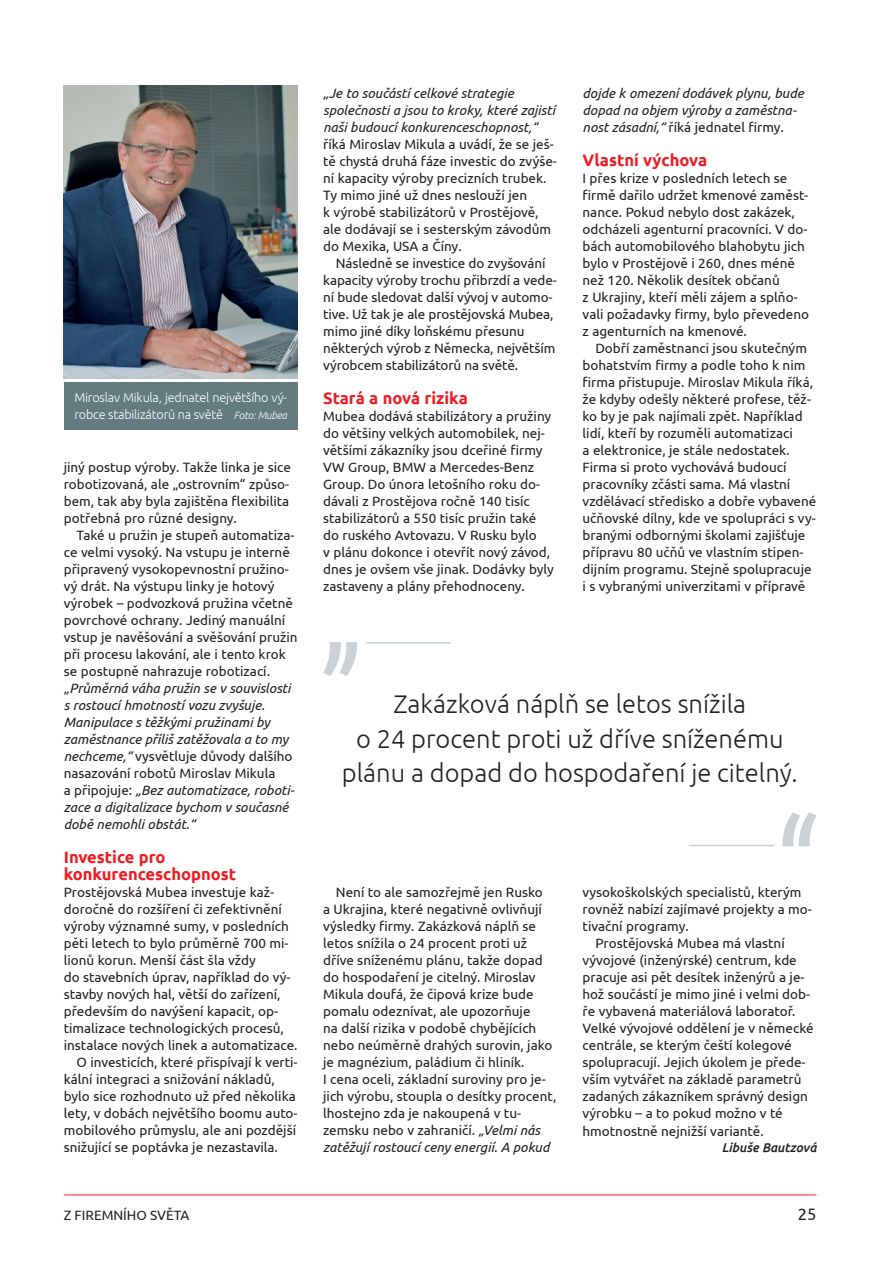
<style>
.page{position:relative;width:893px;height:1263px;background:#fff}
.page>*{position:absolute;margin:0;border:0;box-sizing:border-box;transform-origin:0 0}
.t1{font:300 25.5px/34.5px "Ubuntu";color:#231f20;text-align:center}
.t2{font:700 16.5px/17px "Ubuntu";color:#ee1d23}
.t3{font:16.5px "Ubuntu";color:#231f20}
.t4{font:13.5px/17px "Ubuntu";color:#231f20}
.t5{font:italic 13.5px/17px "Ubuntu";color:#231f20}
.t6{font:300 12.75px/16.5px "Ubuntu";letter-spacing:-.015em;color:#fff}
.t7{font:italic 500 12.75px "Ubuntu";color:#231f20}
.s1{font-style:italic;font-size:10.5px}
.s2{font-style:italic}
.s3{font-style:normal}
</style>
<div class="page">
<hr style="left:64px;top:1194px;width:752px;height:1px;background:#ee1d23">
<img style="left:64px;top:85px;width:234px;height:293px">
<div style="left:64px;top:382px;width:234px;height:47px;background:#627c7f"></div>
<svg style="left:689px;top:812px;width:127px;height:34px"></svg>
<svg style="left:323px;top:642px;width:128px;height:34px"></svg>
<p class="t6" style="left:74px;top:389px;width:214px">Miroslav Mikula, jednatel největšího vý‑ robce stabilizátorů na světě <span class="s1">Foto: Mubea</span></p>
<p class="t4" style="left:64px;top:458px;width:229px">jiný postup výroby. Takže linka je sice robotizovaná, ale „ostrovním“ způso&shy;bem, tak aby byla zajištěna flexibilita potřebná pro různé designy.</p>
<p class="t4" style="left:64px;top:526px;width:235px;text-indent:13px">Také u pružin je stupeň automatiza&shy;ce velmi vysoký. Na vstupu je interně připravený vysokopevnostní pružino&shy;vý drát. Na výstupu linky je hotový výrobek – podvozková pružina včetně povrchové ochrany. Jediný manuální vstup je navěšování a svěšování pružin při procesu lakování, ale i tento krok se postupně nahrazuje robotizací<span class="s2">. „Průměrná váha pružin se v souvislosti s rostoucí hmotností vozu zvyšuje.<br>Manipulace s těžkými pružinami by zaměstnance příliš zatěžovala a to my nechceme,“</span> vysvětluje důvody dalšího nasazování robotů Miroslav Mikula<br>a připojuje: <span class="s2">„Bez automatizace, roboti&shy;zace a digitalizace bychom v současné době nemohli obstát.“</span></p>
<p class="t2" style="left:64px;top:849px;width:174px">Investice pro konkurenceschopnost</p>
<p class="t4" style="left:64px;top:883px;width:212px">Prostějovská Mubea investuje kaž-</p>
<p class="t4" style="left:64px;top:900px;width:220px">doročně do rozšíření či zefektivnění</p>
<p class="t4" style="left:64px;top:917px;width:227px">výroby významné sumy, v posledních</p>
<p class="t4" style="left:64px;top:935px;width:226px">pěti letech to bylo průměrně 700 mi-</p>
<p class="t4" style="left:64px;top:952px;width:193px">lionů korun. Menší část šla vždy</p>
<p class="t4" style="left:64px;top:969px;width:228px">do stavebních úprav, například do vý-</p>
<p class="t4" style="left:64px;top:986px;width:218px">stavby nových hal, větší do zařízení,</p>
<p class="t4" style="left:64px;top:1003px;width:216px">především do navýšení kapacit, op-</p>
<p class="t4" style="left:64px;top:1020px;width:222px">timalizace technologických procesů,</p>
<p class="t4" style="left:64px;top:1037px;width:235px">instalace nových linek a automatizace.</p>
<p class="t4" style="left:77px;top:1054px;width:223px">O investicích, které přispívají k verti-</p>
<p class="t4" style="left:64px;top:1071px;width:213px">kální integraci a snižování nákladů,</p>
<p class="t4" style="left:64px;top:1088px;width:234px">bylo sice rozhodnuto už před několika</p>
<p class="t4" style="left:64px;top:1105px;width:235px">lety, v dobách největšího boomu auto-</p>
<p class="t4" style="left:64px;top:1122px;width:234px">mobilového průmyslu, ale ani pozdější</p>
<p class="t4" style="left:64px;top:1139px;width:216px">snižující se poptávka je nezastavila.</p>
<p class="t5" style="left:323px;top:84px;width:233px">„Je to součástí celkové strategie společnosti a jsou to kroky, které zajistí naši budoucí konkurenceschopnost,“</p>
<p class="t4" style="left:323px;top:135px;width:235px">říká Miroslav Mikula a uvádí, že se ješ&shy;tě chystá druhá fáze investic do zvýše&shy;ní kapacity výroby precizních trubek.<br>Ty mimo jiné už dnes neslouží jen<br>k výrobě stabilizátorů v Prostějově, ale dodávají se i sesterským závodům do Mexika, USA a Číny.</p>
<p class="t4" style="left:323px;top:254px;width:235px;text-indent:13px">Následně se investice do zvyšování kapacity výroby trochu přibrzdí a vede&shy;ní bude sledovat další vývoj v automo&shy;tive. Už tak je ale prostějovská Mubea, mimo jiné díky loňskému přesunu některých výrob z Německa, největším výrobcem stabilizátorů na světě.</p>
<p class="t2" style="left:323px;top:389px;width:146px">Stará a nová rizika</p>
<p class="t4" style="left:323px;top:407px;width:232px">Mubea dodává stabilizátory a pružiny do většiny velkých automobilek, nej&shy;většími zákazníky jsou dceřiné firmy VW Group, BMW a Mercedes‑Benz Group. Do února letošního roku do&shy;dávali z Prostějova ročně 140 tisíc stabilizátorů a 550 tisíc pružin také do ruského Avtovazu. V Rusku bylo<br>v plánu dokonce i otevřít nový závod, dnes je ovšem vše jinak. Dodávky byly zastaveny a plány přehodnoceny.</p>
<p class="t5" style="left:583px;top:84px;width:223px">dojde k omezení dodávek plynu, bude dopad na objem výroby a zaměstna&shy;nost zásadní,“ <span class="s3">říká jednatel firmy.</span></p>
<p class="t2" style="left:583px;top:151px;width:126px">Vlastní výchova</p>
<p class="t4" style="left:583px;top:169px;width:228px">I přes krize v posledních letech se firmě dařilo udržet kmenové zaměst&shy;nance. Pokud nebylo dost zakázek, odcházeli agenturní pracovníci. V do&shy;bách automobilového blahobytu jich bylo v Prostějově i 260, dnes méně než 120. Několik desítek občanů<br>z Ukrajiny, kteří měli zájem a splňo&shy;vali požadavky firmy, bylo převedeno z agenturních na kmenové.</p>
<p class="t4" style="left:583px;top:339px;width:235px;text-indent:13px">Dobří zaměstnanci jsou skutečným bohatstvím firmy a podle toho k nim firma přistupuje. Miroslav Mikula říká, že kdyby odešly některé profese, těž&shy;ko by je pak najímali zpět. Například lidí, kteří by rozuměli automatizaci<br>a elektronice, je stále nedostatek.<br>Firma si proto vychovává budoucí pracovníky zčásti sama. Má vlastní vzdělávací středisko a dobře vybavené učňovské dílny, kde ve spolupráci s vy&shy;branými odbornými školami zajišťuje přípravu 80 učňů ve vlastním stipen&shy;dijním programu. Stejně spolupracuje i s vybranými univerzitami v přípravě</p>
<h1 class="t1" style="left:342px;top:686px;width:457px">Zakázková náplň se letos snížila<br>o 24 procent proti už dříve sníženému plánu a dopad do hospodaření je citelný.</h1>
<p class="t4" style="left:323px;top:883px;width:235px;text-indent:13px">Není to ale samozřejmě jen Rusko<br>a Ukrajina, které negativně ovlivňují výsledky firmy. Zakázková náplň se letos snížila o 24 procent proti už dříve sníženému plánu, takže dopad do hospodaření je citelný. Miroslav Mikula doufá, že čipová krize bude pomalu odeznívat, ale upozorňuje<br>na další rizika v podobě chybějících nebo neúměrně drahých surovin, jako je magnézium, paládium či hliník.<br>I cena oceli, základní suroviny pro je&shy;jich výrobu, stoupla o desítky procent, lhostejno zda je nakoupená v tu&shy;zemsku nebo v zahraničí. <span class="s2">„Velmi nás zatěžují rostoucí ceny energií. A pokud</span></p>
<p class="t4" style="left:583px;top:884px;width:220px">vysokoškolských specialistů, kterým</p>
<p class="t4" style="left:583px;top:901px;width:231px">rovněž nabízí zajímavé projekty a mo-</p>
<p class="t4" style="left:583px;top:918px;width:108px">tivační programy.</p>
<p class="t4" style="left:595px;top:935px;width:191px">Prostějovská Mubea má vlastní</p>
<p class="t4" style="left:583px;top:952px;width:216px">vývojové (inženýrské) centrum, kde</p>
<p class="t4" style="left:583px;top:969px;width:224px">pracuje asi pět desítek inženýrů a je-</p>
<p class="t4" style="left:583px;top:986px;width:229px">hož součástí je mimo jiné i velmi dob-</p>
<p class="t4" style="left:583px;top:1003px;width:214px">ře vybavená materiálová laboratoř.</p>
<p class="t4" style="left:583px;top:1020px;width:233px">Velké vývojové oddělení je v německé</p>
<p class="t4" style="left:583px;top:1037px;width:211px">centrále, se kterým čeští kolegové</p>
<p class="t4" style="left:583px;top:1054px;width:225px">spolupracují. Jejich úkolem je přede-</p>
<p class="t4" style="left:583px;top:1071px;width:221px">vším vytvářet na základě parametrů</p>
<p class="t4" style="left:583px;top:1088px;width:227px">zadaných zákazníkem správný design</p>
<p class="t4" style="left:583px;top:1105px;width:202px">výrobku – a to pokud možno v té</p>
<p class="t4" style="left:583px;top:1122px;width:183px">hmotnostně nejnižší variantě.</p>
<p class="t7" style="left:722px;top:1140px;width:96px">Libuše Bautzová</p>
<p class="t4" style="left:64px;top:1207px;width:127px">Z FIREMNÍHO SVĚTA</p>
<p class="t3" style="left:798px;top:1204px;width:20px">25</p>
</div>
